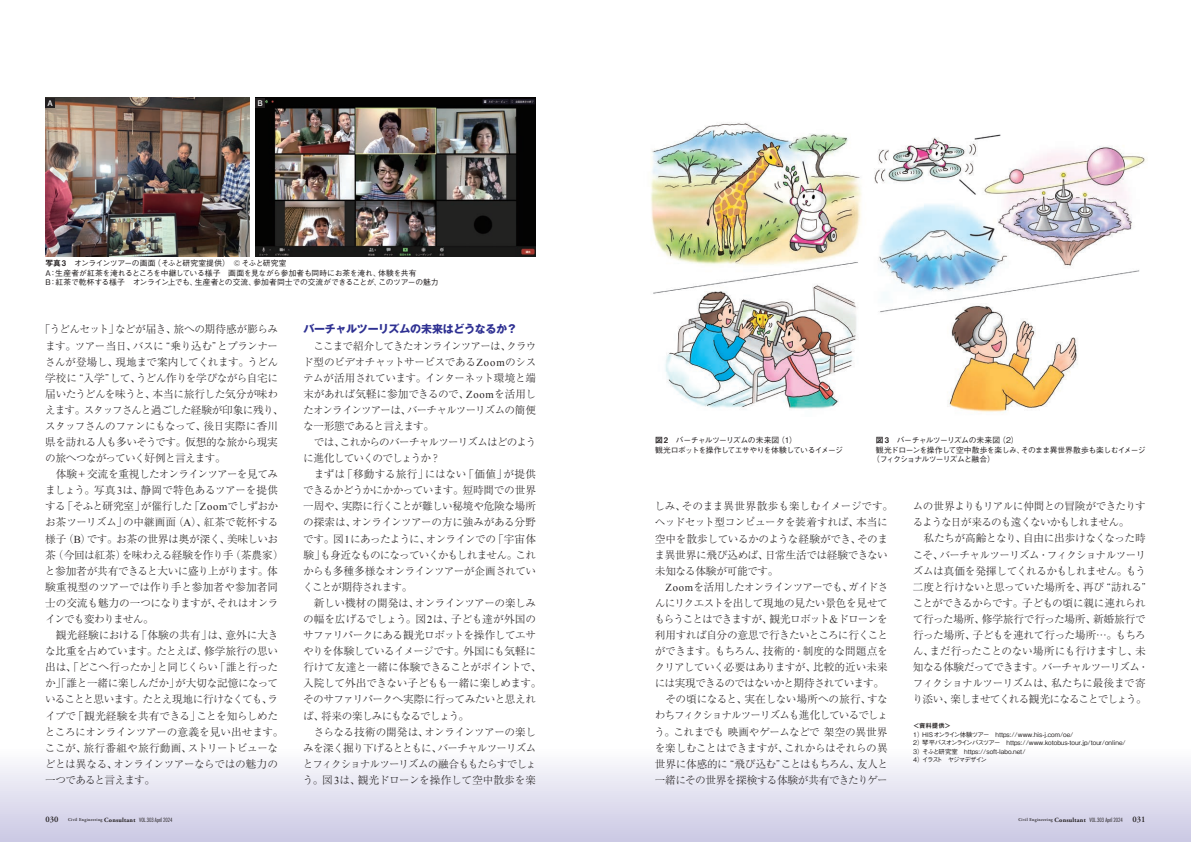
<style>
.page{position:relative;width:1191px;height:842px;background:#fff}
.page>*{position:absolute;margin:0;border:0;box-sizing:border-box;transform-origin:0 0}
.t1{font:700 11px "Gothic MB101 Pr 6 N";letter-spacing:-.025em;color:#2e3092}
.t2{font:300 10.6px/16.1px "Ryumin Pr 6 N";letter-spacing:-.045em;color:#231f20}
.t3{font:300 10.6px/16.1px "Ryumin Pr 6 N";letter-spacing:-.025em;color:#231f20}
.t4{font:300 10.6px/16.1px "Ryumin Pr 6 N";letter-spacing:-.07em;color:#231f20}
.t5{font:300 10.6px/16.1px "Ryumin Pr 6 N";letter-spacing:-.085em;color:#231f20}
.t6{font:300 10.6px "Ryumin Pr 6 N";letter-spacing:-.08em;color:#231f20}
.t7{font:300 10.6px "Ryumin Pr 6 N";letter-spacing:-.095em;color:#231f20}
.t8{font:300 10.6px "Ryumin Pr 6 N";letter-spacing:-.015em;color:#231f20}
.t9{font:500 7.8px/9.9px "Gothic BBB Pr 6 N";letter-spacing:-.05em;color:#231f20}
.t10{font:500 7.8px "Gothic BBB Pr 6 N";letter-spacing:-.025em;color:#231f20}
.t11{font:500 7.8px/9.9px "Gothic BBB Pr 6 N";letter-spacing:-.07em;color:#231f20}
.t12{font:500 7.8px "Gothic BBB Pr 6 N";letter-spacing:-.085em;color:#231f20}
.t13{font:700 7.8px "Futo Go B101 Pr 6 N";color:#fff}
.t14{font:500 6.4px/8.5px "Gothic BBB Pr 6 N";color:#231f20}
.t15{font:6.4px "Midashi Go Pr 6 N MB31";color:#231f20}
.t16{font:600 4.5px "Adobe Garamond Pro";letter-spacing:.07em;color:#231f20;scale:.95 1}
.s1{font-family:"Midashi Go Pr 6 N MB31";font-weight:400}
.s2{font-family:"Times New Roman";font-weight:400}
.s3{font-size:8.5px}
.s4{font-weight:700;font-size:6.4px}
.s5{font-family:"Futura Std";font-weight:300;font-stretch:condensed;font-size:5.7px}
</style>
<div class="page">
<div style="left:0;top:748px;width:1191px;height:94px;background:linear-gradient(to bottom,#fdfefe,#cac8e3)"></div>
<img style="left:45px;top:98px;width:204px;height:159px">
<img style="left:255px;top:98px;width:281px;height:159px">
<div style="left:45px;top:98px;width:10px;height:10px;background:#231f20"></div>
<div style="left:255px;top:98px;width:10px;height:10px;background:#231f20"></div>
<img style="left:651px;top:123px;width:211px;height:286px">
<img style="left:874px;top:134px;width:271px;height:278px">
<p class="t13" style="left:48px;top:97px;width:7px">A</p>
<p class="t13" style="left:257px;top:97px;width:7px">B</p>
<p class="t9" style="left:45px;top:258px;width:373px"><span class="s1">写真 3</span>　オンラインツアーの画面（そふと研究室提供）　©そふと研究室<br>A：生産者が紅茶を淹れるところを中継している様子　画面を見ながら参加者も同時にお茶を淹れ、体験を共有</p>
<p class="t10" style="left:45px;top:275px;width:395px">B：紅茶で乾杯する様子　オンライン上でも、生産者との交流、参加者同士での交流ができることが、このツアーの魅力</p>
<p class="t2" style="left:45px;top:321px;width:240px;text-indent:-5px">「うどんセット」などが届き、旅への期待感が膨らみます。ツアー当日、バスに “乗り込む”とプランナーさんが登場し、現地まで案内してくれます。うどん学校に “入学”して、うどん作りを学びながら自宅に届いたうどんを味うと、本当に旅行した気分が味わえます。スタッフさんと過ごした経験が印象に残り、スタッフさんのファンにもなって、後日実際に香川県を訪れる人も多いそうです。仮想的な旅から現実の旅へつながっていく好例と言えます。</p>
<p class="t2" style="left:45px;top:466px;width:240px;text-indent:11px">体験＋交流を重視したオンラインツアーを見てみましょう。写真<span class="s2">3</span>は、静岡で特色あるツアーを提供する「そふと研究室」が催行した「<span class="s2">Zoom</span>でしずおかお茶ツーリズム」の中継画面（<span class="s2">A</span>）、紅茶で乾杯する様子（<span class="s2">B</span>）です。お茶の世界は奥が深く、美味しいお茶（今回は紅茶）を味わえる経験を作り手（茶農家）と参加者が共有できると大いに盛り上がります。体験重視型のツアーでは作り手と参加者や参加者同士の交流も魅力の一つになりますが、それはオンラインでも変わりません。</p>
<p class="t2" style="left:45px;top:626px;width:240px;text-indent:11px">観光経験における「体験の共有」は、意外に大きな比重を占めています。たとえば、修学旅行の思い出は、「どこへ行ったか」と同じくらい「誰と行ったか」「誰と一緒に楽しんだか」が大切な記憶になっていることと思います。たとえ現地に行けなくても、ライブで「観光経験を共有できる」ことを知らしめたところにオンラインツアーの意義を見い出せます。ここが、旅行番組や旅行動画、ストリートビューなどとは異なる、オンラインツアーならではの魅力の一つであると言えます。</p>
<p class="t1" style="left:303px;top:320px;width:216px">バーチャルツーリズムの未来はどうなるか？</p>
<p class="t2" style="left:303px;top:337px;width:235px;text-align:justify;text-indent:11px">ここまで紹介してきたオンラインツアーは、クラウド型のビデオチャットサービスである<span class="s2">Zoom</span>のシステムが活用されています。インターネット環境と端末があれば気軽に参加できるので、<span class="s2">Zoom</span>を活用したオンラインツアーは、バーチャルツーリズムの簡便な一形態であると言えます。</p>
<p class="t5" style="left:303px;top:433px;width:235px;text-indent:11px">では、これからのバーチャルツーリズムはどのように進化していくのでしょうか？</p>
<p class="t2" style="left:303px;top:466px;width:235px;text-align:justify;text-indent:11px">まずは「移動する旅行」にはない「価値」が提供できるかどうかにかかっています。短時間での世界一周や、実際に行くことが難しい秘境や危険な場所の探索は、オンラインツアーの方に強みがある分野です。図<span class="s2">1</span>にあったように、オンラインでの「宇宙体験」も身近なものになっていくかもしれません。これからも多種多様なオンラインツアーが企画されていくことが期待されます。</p>
<p class="t2" style="left:303px;top:594px;width:240px;text-indent:11px">新しい機材の開発は、オンラインツアーの楽しみの幅を広げるでしょう。図<span class="s2">2</span>は、子ども達が外国のサファリパークにある観光ロボットを操作してエサやりを体験しているイメージです。外国にも気軽に行けて友達と一緒に体験できることがポイントで、入院して外出できない子どもも一緒に楽しめます。そのサファリパークへ実際に行ってみたいと思えれば、将来の楽しみにもなるでしょう。</p>
<p class="t2" style="left:303px;top:723px;width:235px;text-align:justify;text-indent:11px">さらなる技術の開発は、オンラインツアーの楽しみを深く掘り下げるとともに、バーチャルツーリズムとフィクショナルツーリズムの融合ももたらすでしょう。図<span class="s2">3</span>は、観光ドローンを操作して空中散歩を楽</p>
<p class="t11" style="left:655px;top:435px;width:189px"><span class="s1">図 2</span>　バーチャルツーリズムの未来図（1）<br>観光ロボットを操作してエサやりを体験しているイメージ</p>
<p class="t9" style="left:876px;top:435px;width:271px"><span class="s1">図 3</span>　バーチャルツーリズムの未来図（2）<br>観光ドローンを操作して空中散歩を楽しみ、そのまま異世界散歩も楽しむイメージ</p>
<p class="t12" style="left:872px;top:452px;width:124px">（フィクショナルツーリズムと融合）</p>
<p class="t3" style="left:654px;top:498px;width:240px">しみ、そのまま異世界散歩も楽しむイメージです。ヘッドセット型コンピュータを装着すれば、本当に空中を散歩しているかのような経験ができ、そのまま異世界に飛び込めば、日常生活では経験できない未知なる体験が可能です。</p>
<p class="t4" style="left:665px;top:578px;width:224px"><span class="s2">Zoom</span>を活用したオンラインツアーでも、ガイドさ</p>
<p class="t2" style="left:655px;top:594px;width:234px">んにリクエストを出して現地の見たい景色を見せて</p>
<p class="t6" style="left:654px;top:611px;width:235px">もらうことはできますが、観光ロボット＆ドローンを</p>
<p class="t2" style="left:655px;top:626px;width:234px">利用すれば自分の意思で行きたいところに行くこと</p>
<p class="t8" style="left:655px;top:643px;width:234px">ができます。もちろん、技術的・制度的な問題点を</p>
<p class="t2" style="left:654px;top:658px;width:234px">クリアしていく必要はありますが、比較的近い未来</p>
<p class="t4" style="left:654px;top:675px;width:231px">には実現できるのではないかと期待されています。</p>
<p class="t3" style="left:665px;top:691px;width:224px">その頃になると、実在しない場所への旅行、すな</p>
<p class="t7" style="left:655px;top:707px;width:235px">わちフィクショナルツーリズムも進化しているでしょ</p>
<p class="t2" style="left:654px;top:723px;width:234px">う。これまでも映画やゲームなどで架空の異世界</p>
<p class="t2" style="left:654px;top:739px;width:234px">を楽しむことはできますが、これからはそれらの異</p>
<p class="t2" style="left:655px;top:755px;width:234px">世界に体感的に “飛び込む”ことはもちろん、友人と</p>
<p class="t2" style="left:655px;top:771px;width:234px">一緒にその世界を探検する体験が共有できたりゲー</p>
<p class="t4" style="left:912px;top:498px;width:234px">ムの世界よりもリアルに仲間との冒険ができたりするような日が来るのも遠くないかもしれません。</p>
<p class="t2" style="left:912px;top:530px;width:238px;text-indent:11px">私たちが高齢となり、自由に出歩けなくなった時こそ、バーチャルツーリズム・フィクショナルツーリズムは真価を発揮してくれるかもしれません。もう二度と行けないと思っていた場所を、再び “訪れる”ことができるからです。子どもの頃に親に連れられて行った場所、修学旅行で行った場所、新婚旅行で行った場所、子どもを連れて行った場所…。もちろん、まだ行ったことのない場所にも行けますし、未知なる体験だってできます。バーチャルツーリズム・フィクショナルツーリズムは、私たちに最後まで寄り添い、楽しませてくれる観光になることでしょう。</p>
<p class="t15" style="left:913px;top:720px;width:39px">＜資料提供＞</p>
<p class="t14" style="left:913px;top:729px;width:214px">1）HISオンライン体験ツアー　https://www.his-j.com/oe/<br>2）琴平バスオンラインバスツアー　https://www.kotobus-tour.jp/tour/online/ 3）そふと研究室　https://soft-labo.net/<br>4）イラスト　ヤジマデザイン</p>
<p class="t16" style="left:45px;top:817px;width:135px"><span class="s3">030</span> Civil Engineering <span class="s4">Consultant</span> <span class="s5">VOL.303 April 2024</span></p>
<p class="t16" style="left:1018px;top:817px;width:135px">Civil Engineering <span class="s4">Consultant</span> <span class="s5">VOL.303 April 2024</span> <span class="s3">031</span></p>
</div>
